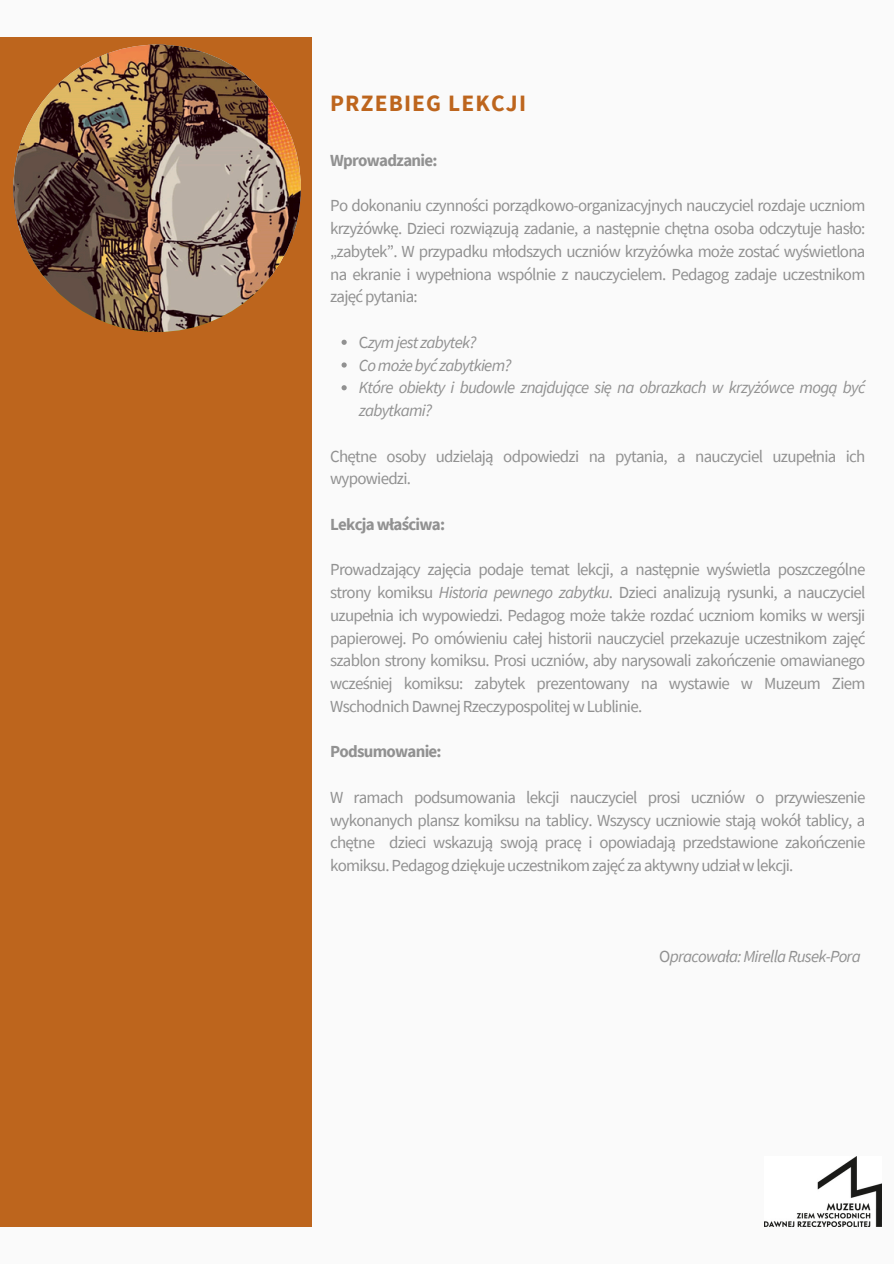
<style>
.page{position:relative;width:894px;height:1264px;background:#fff}
.page>*{position:absolute;margin:0;border:0;box-sizing:border-box;transform-origin:0 0}
.t1{font:700 23.4px "Source Sans Pro";letter-spacing:.05em;color:#bd651d}
.t2{font:16.95px/22.8px "Source Sans Pro";letter-spacing:-.045em;color:#919191;text-align:justify}
.t3{font:italic 16.95px/22.8px "Source Sans Pro";letter-spacing:-.045em;color:#919191}
.t4{font:700 16.95px "Source Sans Pro";letter-spacing:-.045em;color:#919191}
.s1{font-style:normal}
.s2{font-style:italic}
</style>
<div class="page">
<div style="left:0;top:0;width:893px;height:1263px;background:#fafafa"></div>
<div style="left:0;top:37px;width:312px;height:1189px;background:#bd651d"></div>
<svg style="left:341px;top:340px;width:5px;height:5px"></svg>
<svg style="left:341px;top:362px;width:5px;height:5px"></svg>
<svg style="left:341px;top:385px;width:5px;height:5px"></svg>
<img style="left:764px;top:1156px;width:117px;height:70px">
<img style="left:13px;top:45px;width:288px;height:287px;border-radius:50%">
<p class="t1" style="left:330px;top:88px;width:197px">PRZEBIEG LEKCJI</p>
<h1 class="t4" style="left:330px;top:149px;width:109px">Wprowadzanie:</h1>
<h2 class="t2" style="left:330px;top:194px;width:536px">Po dokonaniu czynności porządkowo-organizacyjnych nauczyciel rozdaje uczniom krzyżówkę. Dzieci rozwiązują zadanie, a następnie chętna osoba odczytuje hasło: „zabytek”. W przypadku młodszych uczniów krzyżówka może zostać wyświetlona na ekranie i wypełniona wspólnie z nauczycielem. Pedagog zadaje uczestnikom zajęć pytania:</h2>
<p class="t3" style="left:359px;top:330px;width:119px"><span class="s1">C</span>zymjest zabytek?</p>
<p class="t3" style="left:359px;top:353px;width:154px">Comożebyćzabytkiem?</p>
<p class="t3" style="left:359px;top:376px;width:508px">Które obiekty i budowle znajdujące się na obrazkach w krzyżówce mogą być zabytkami?</p>
<p class="t2" style="left:330px;top:444px;width:536px">Chętne osoby udzielają odpowiedzi na pytania, a nauczyciel uzupełnia ich wypowiedzi.</p>
<p class="t4" style="left:330px;top:513px;width:116px">Lekcja właściwa:</p>
<h2 class="t2" style="left:330px;top:558px;width:536px">Prowadzający zajęcia podaje temat lekcji, a następnie wyświetla poszczególne strony komiksu <span class="s2">Historia pewnego zabytku</span>. Dzieci analizują rysunki, a nauczyciel uzupełnia ich wypowiedzi. Pedagog może także rozdać uczniom komiks w wersji papierowej. Po omówieniu całej historii nauczyciel przekazuje uczestnikom zajęć szablon strony komiksu. Prosi uczniów, aby narysowali zakończenie omawianego wcześniej komiksu: zabytek prezentowany na wystawie w Muzeum Ziem Wschodnich Dawnej Rzeczypospolitej w Lublinie.</h2>
<p class="t4" style="left:330px;top:740px;width:113px">Podsumowanie:</p>
<h2 class="t2" style="left:330px;top:785px;width:536px">W ramach podsumowania lekcji nauczyciel prosi uczniów o przywieszenie wykonanych plansz komiksu na tablicy. Wszyscy uczniowie stają wokół tablicy, a chętne dzieci wskazują swoją pracę i opowiadają przedstawione zakończenie komiksu. Pedagog dziękuje uczestnikom zajęć za aktywny udział w lekcji.</h2>
<p class="t3" style="left:659px;top:944px;width:203px"><span class="s1">O</span>pracowała:MirellaRusek-Pora</p>
</div>
